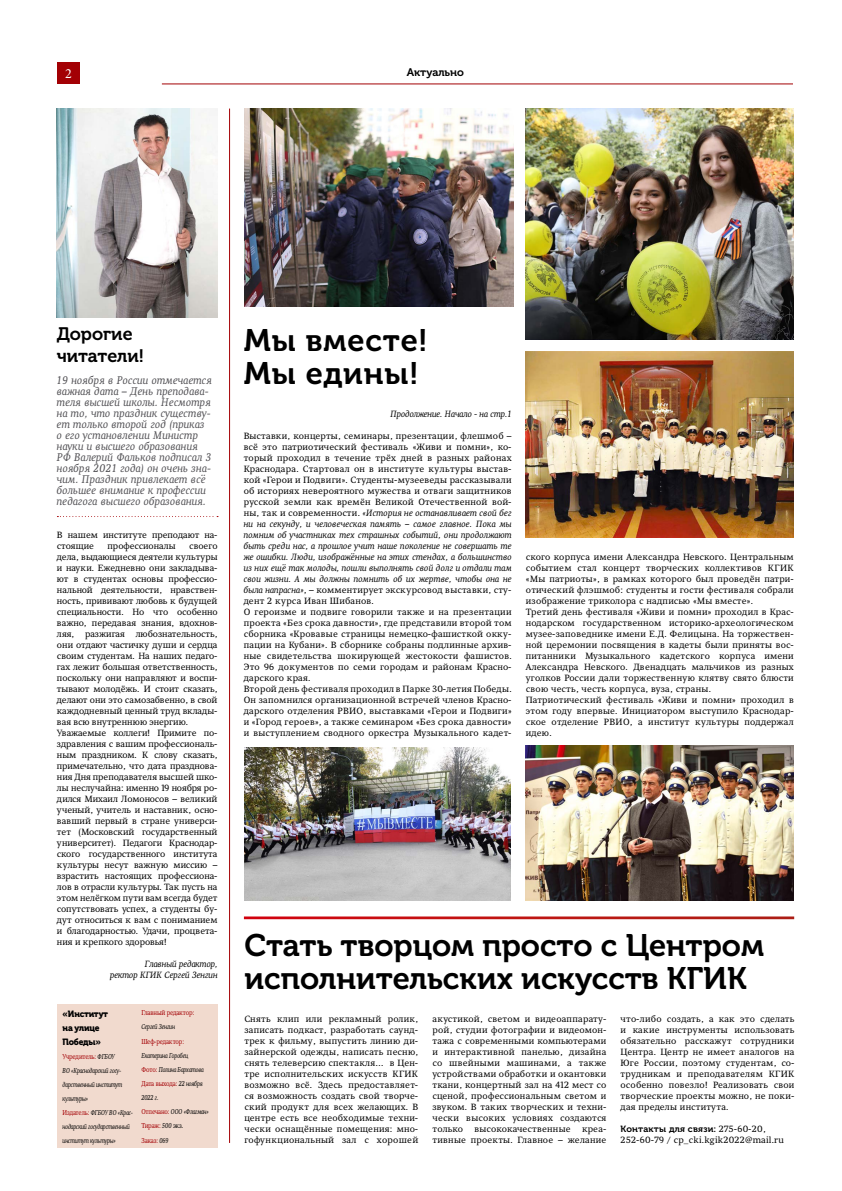
<style>
.page{position:relative;width:842px;height:1191px;background:#fff}
.page>*{position:absolute;margin:0;border:0;box-sizing:border-box;transform-origin:0 0}
.t1{font:31px/33px "Museo Cyrillic 700";color:#000}
.t2{font:31px/33px "Museo Cyrillic 700";letter-spacing:.03em;color:#000}
.t3{font:18px/22px "Museo Cyrillic 700";color:#000}
.t4{font:14px "Minion Pro";color:#fff}
.t5{font:italic 11px/11px "Gregor";letter-spacing:.025em;color:#504f53}
.t6{font:11px "Museo Cyrillic 700";letter-spacing:-.005em;color:#000}
.t7{font:9px/11px "Gregor";letter-spacing:.025em;color:#000}
.t8{font:9px/11px "Gregor";letter-spacing:.005em;color:#000;text-align:justify}
.t9{font:italic 9px/11px "Gregor";color:#000;text-align:right}
.t10{font:9px "Museo Cyrillic 700";letter-spacing:.025em;color:#000}
.t11{font:9px/13.9px "Museo Cyrillic 900";letter-spacing:-.025em;color:#000;scale:.94 1}
.t12{font:italic 7px/13.9px "Gregor";letter-spacing:-.025em;color:#000;scale:.86 1}
.t13{font:7px "Gregor";letter-spacing:-.03em;color:#a30004;scale:.86 1}
.s1{font-style:normal;color:#a30004}
.s2{font-style:normal}
.s3{font-style:italic}
.s4{font-family:"Gregor"}
</style>
<div class="page">
<div style="left:57px;top:62px;width:23px;height:22px;background:#a30004"></div>
<hr style="left:162px;top:83px;width:680px;height:1px;background:#a30004">
<div style="left:794px;top:81px;width:48px;height:180px;background:#fff"></div>
<hr style="left:229px;top:109px;width:1px;height:1034px;background:#a30004">
<div style="left:57px;top:1004px;width:161px;height:144px;background:#f1dace"></div>
<svg style="left:57px;top:516px;width:161px;height:1px"></svg>
<img style="left:57px;top:109px;width:161px;height:209px">
<img style="left:244px;top:108px;width:269px;height:198px">
<img style="left:526px;top:109px;width:268px;height:231px">
<img style="left:526px;top:351px;width:268px;height:187px">
<img style="left:525px;top:745px;width:268px;height:155px">
<img style="left:244px;top:747px;width:267px;height:153px">
<h3 class="t4" style="left:65px;top:64px;width:8px">2</h3>
<p class="t6" style="left:407px;top:66px;width:59px">Актуально</p>
<h2 class="t3" style="left:57px;top:323px;width:89px">Дорогие читатели!</h2>
<p class="t5" style="left:57px;top:374px;width:156px">19 ноября в России отмечается важная дата – День преподава&shy;теля высшей школы. Несмотря на то, что праздник существу&shy;ет только второй год (приказ о его установлении Министр науки и высшего образования<br>РФ Валерий Фальков подписал 3 ноября 2021 года) он очень зна&shy;чим. Праздник привлекает всё большее внимание к профессии педагога высшего образования.</p>
<p class="t8" style="left:57px;top:529px;width:162px">В нашем институте преподают на&shy;стоящие</p>
<p class="t8" style="left:108px;top:540px;width:70px">профессионалы</p>
<p class="t8" style="left:57px;top:540px;width:162px;text-align:left;text-indent:132px">своего дела, выдающиеся деятели культуры и науки. Ежедневно они закладыва&shy;ют в студентах основы профессио&shy;нальной деятельности, нравствен&shy;ность, прививают любовь к будущей специальности. Но что особенно важно, передавая знания, вдохнов&shy;ляя, разжигая любознательность, они отдают частичку души и сердца своим студентам. На наших педаго&shy;гах лежит большая ответственность, поскольку они направляют и воспи&shy;тывают молодёжь. И стоит сказать, делают они это самозабвенно, в свой каждодневный ценный труд вклады&shy;вая всю внутреннюю энергию.<br>Уважаемые коллеги! Примите по&shy;здравления с вашим профессиональ&shy;ным праздником. К слову сказать, примечательно, что дата празднова&shy;ния Дня преподавателя высшей шко&shy;лы неслучайна: именно 19 ноября ро&shy;дился Михаил Ломоносов – великий ученый, учитель и наставник, осно&shy;вавший первый в стране универси&shy;тет (Московский государственный университет). Педагоги Краснодар&shy;ского государственного института культуры несут важную миссию – взрастить настоящих профессиона&shy;лов в отрасли культуры. Так пусть на этом нелёгком пути вам всегда будет сопутствовать успех, а студенты бу&shy;дут относиться к вам с пониманием и благодарностью. Удачи, процвета&shy;ния и крепкого здоровья!</p>
<p class="t9" style="left:110px;top:958px;width:109px">Главный редактор,<br>ректор КГИК Сергей Зенгин</p>
<p class="t11" style="left:63px;top:1007px;width:50px">«Институт на улице<br>Победы»</p>
<p class="t12" style="left:63px;top:1049px;width:83px"><span class="s1">Учредитель:</span> ФГБОУ<br>ВО «Краснодарский госу&shy;дарственный институт культуры»<br><span class="s1">Издатель:</span> ФГБОУ ВО «Крас&shy;нодарский государственный институт культуры»</p>
<p class="t13" style="left:142px;top:1008px;width:63px">Главный редактор:</p>
<p class="t12" style="left:142px;top:1020px;width:41px">Сергей Зенгин</p>
<p class="t13" style="left:142px;top:1037px;width:51px">Шеф-редактор:</p>
<p class="t12" style="left:142px;top:1048px;width:80px">Екатерина Горобец<br><span class="s1">Фото:</span> Полина Бархатова<br><span class="s1">Дата выхода:</span> 22 ноября<br>2022 г.<br><span class="s1">Отпечано:</span> ООО «Флагман»<br><span class="s1">Тираж:</span> 500 <span class="s2">экз.<br></span><span class="s1">Заказ:</span> 069</p>
<h1 class="t2" style="left:244px;top:324px;width:185px">Мы вместе!<br>Мы едины!</h1>
<p class="t9" style="left:391px;top:408px;width:123px">Продолжение. Начало - на стр.1</p>
<p class="t7" style="left:244px;top:430px;width:269px">Выставки, концерты, семинары, презентации, флешмоб – всё это патриотический фестиваль «Живи и помни», ко&shy;торый проходил в течение трёх дней в разных районах Краснодара. Стартовал он в институте культуры выстав&shy;кой «Герои и Подвиги». Студенты-музееведы рассказывали об историях невероятного мужества и отваги защитников русской земли как времён Великой Отечественной вой&shy;ны, так и современности. <span class="s3">«История не останавливает свой бег ни на секунду, и человеческая память – самое главное. Пока мы помним об участниках тех страшных событий, они продолжают быть среди нас, а прошлое учит наше поколение не совершать те же ошибки. Люди, изображённые на этих стендах, а большинство из них ещё так молоды, пошли выполнять свой долг и отдали там свои жизни. А мы должны помнить об их жертве, чтобы она не была напрасна»</span>, – комментирует экскурсовод выставки, сту&shy;дент 2 курса Иван Шибанов.<br>О героизме и подвиге говорили также и на презентации проекта «Без срока давности», где представили второй том сборника «Кровавые страницы немецко-фашисткой окку&shy;пации на Кубани». В сборнике собраны подлинные архив&shy;ные свидетельства шокирующей жестокости фашистов.<br>Это 96 документов по семи городам и районам Красно&shy;дарского края.<br>Второй день фестиваля проходил в Парке 30-летия Победы.<br>Он запомнился организационной встречей членов Красно&shy;дарского отделения РВИО, выставками «Герои и Подвиги» и «Город героев», а также семинаром «Без срока давности» и выступлением сводного оркестра Музыкального кадет-</p>
<p class="t7" style="left:526px;top:551px;width:269px">ского корпуса имени Александра Невского. Центральным событием стал концерт творческих коллективов КГИК «Мы патриоты», в рамках которого был проведён патри&shy;отический флэшмоб: студенты и гости фестиваля собрали изображение триколора с надписью «Мы вместе».<br>Третий день фестиваля «Живи и помни» проходил в Крас&shy;нодарском государственном историко-археологическом музее-заповеднике имени Е.Д. Фелицына. На торжествен&shy;ной церемонии посвящения в кадеты были приняты вос&shy;питанники Музыкального кадетского корпуса имени Александра Невского. Двенадцать мальчиков из разных уголков России дали торжественную клятву свято блюсти свою честь, честь корпуса, вуза, страны.<br>Патриотический фестиваль «Живи и помни» проходил в этом году впервые. Инициатором выступило Краснодар&shy;ское отделение РВИО, а институт культуры поддержал идею.</p>
<h1 class="t1" style="left:244px;top:929px;width:521px">Стать творцом просто с Центром исполнительских искусств КГИК</h1>
<p class="t8" style="left:244px;top:1013px;width:175px">Снять клип или рекламный ролик, записать подкаст, разработать саунд&shy;трек к фильму, выпустить линию ди&shy;зайнерской одежды, написать песню, снять телеверсию спектакля… в Цен&shy;тре исполнительских искусств КГИК возможно всё. Здесь предоставляет&shy;ся возможность создать свой творче&shy;ский продукт для всех желающих. В центре есть все необходимые техни&shy;чески оснащённые помещения: мно&shy;гофункциональный зал с хорошей</p>
<p class="t8" style="left:432px;top:1013px;width:175px">акустикой, светом и видеоаппарату&shy;рой, студии фотографии и видеомон&shy;тажа с современными компьютерами и интерактивной панелью, дизайна со швейными машинами, а также устройствами обработки и окантовки ткани, концертный зал на 412 мест со сценой, профессиональным светом и звуком. В таких творческих и техни&shy;чески высоких условиях создаются только</p>
<p class="t7" style="left:432px;top:1123px;width:175px;text-align:right">креа-<br>тивные проекты. Главное – желание</p>
<p class="t7" style="left:474px;top:1123px;width:98px">высококачественные</p>
<p class="t8" style="left:621px;top:1013px;width:175px">что-либо создать, а как это сделать и какие инструменты использовать обязательно расскажут сотрудники Центра. Центр не имеет аналогов на Юге России, поэтому студентам, со&shy;трудникам и преподавателям КГИК особенно повезло! Реализовать свои творческие проекты можно, не поки&shy;дая пределы института.</p>
<p class="t10" style="left:621px;top:1123px;width:147px">Контакты для связи: <span class="s4">275-60-20,</span></p>
<p class="t7" style="left:621px;top:1134px;width:165px">252-60-79 / cp_cki.kgik2022@mail.ru</p>
</div>
